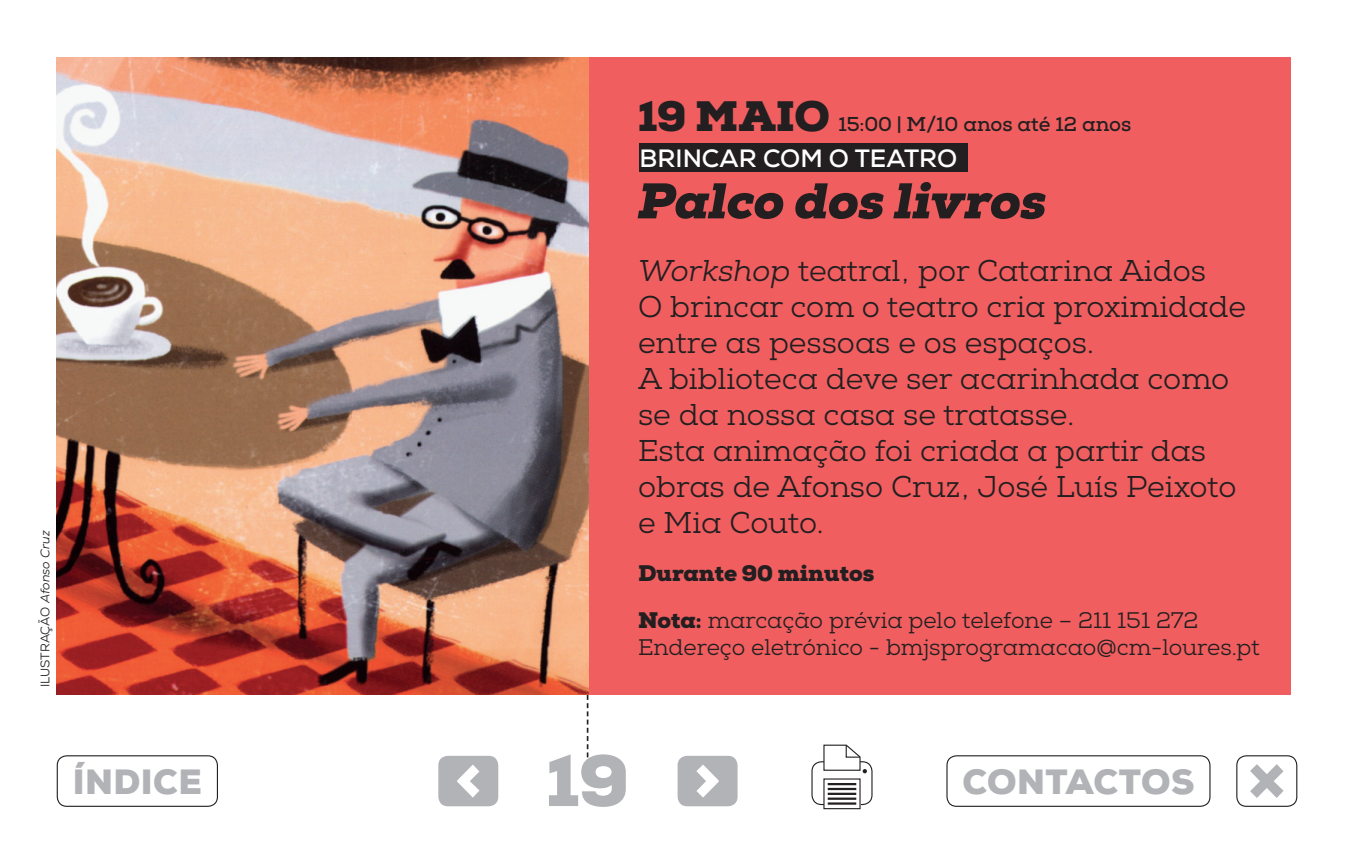
<style>
.page{position:relative;width:1347px;height:851px;background:#fff}
.page>*{position:absolute;margin:0;border:0;box-sizing:border-box;transform-origin:0 0}
.t1{font:900 72.5px "Nexa Slab";color:#b2b3b7}
.t2{font:italic 900 50px "Nexa Slab";color:#231f20}
.t3{font:900 35px "Nexa";letter-spacing:.015em;color:#b2b3b7}
.t4{font:30px/36px "Nexa Slab";color:#231f20}
.t5{font:700 25px "Nexa";color:#fff}
.t6{font:22.5px "Nexa Slab";color:#231f20}
.t7{font:900 22.5px "Nexa Slab";color:#231f20}
.t8{font:700 20px "Nexa Slab";color:#231f20}
.t9{font:12.5px "Nexa";color:#231f20}
.s1{font-style:italic}
.s2{font-weight:900;font-size:42.5px}
.s3{font-weight:900}
</style>
<div class="page">
<img style="left:57px;top:57px;width:532px;height:637px">
<div style="left:589px;top:57px;width:701px;height:637px;background:#f05e60"></div>
<div style="left:811px;top:761px;width:61px;height:44px;border:1px solid #231f20;border-radius:10px"></div>
<svg style="left:825px;top:783px;width:33px;height:22px"></svg>
<div style="left:823px;top:778px;width:37px;height:31px;border:1px solid #231f20"></div>
<svg style="left:823px;top:744px;width:44px;height:29px"></svg>
<hr style="left:829px;top:782px;width:26px;height:3px;background:#231f20">
<hr style="left:829px;top:792px;width:26px;height:2px;background:#231f20">
<hr style="left:829px;top:787px;width:26px;height:3px;background:#231f20">
<hr style="left:829px;top:797px;width:26px;height:2px;background:#231f20">
<hr style="left:829px;top:802px;width:26px;height:2px;background:#231f20">
<div style="left:677px;top:755px;width:60px;height:51px;background:#b2b3b7;border-radius:10px"></div>
<svg style="left:696px;top:765px;width:23px;height:32px"></svg>
<div style="left:946px;top:755px;width:264px;height:51px;border:1px solid #231f20;border-radius:10px"></div>
<div style="left:57px;top:755px;width:161px;height:51px;border:1px solid #231f20;border-radius:10px"></div>
<svg style="left:1250px;top:764px;width:33px;height:33px"></svg>
<div style="left:1236px;top:755px;width:61px;height:51px;border:1px solid #231f20;border-radius:10px"></div>
<div style="left:438px;top:755px;width:60px;height:51px;background:#b2b3b7;border-radius:10px"></div>
<svg style="left:457px;top:764px;width:22px;height:33px"></svg>
<svg style="left:587px;top:694px;width:1px;height:63px"></svg>
<div style="left:639px;top:144px;width:328px;height:28px;background:#231f20"></div>
<p class="t9" style="left:37px;top:687px;width:159px;rotate:-90deg">ILUSTRAÇÃO <span class="s1">Afonso Cruz</span></p>
<p class="t8" style="left:638px;top:112px;width:495px"><span class="s2">19 MAIO</span> 15:00 | M/10 anos até 12 anos</p>
<p class="t5" style="left:639px;top:142px;width:319px">BRINCAR COM O TEATRO</p>
<p class="t2" style="left:638px;top:169px;width:410px">Palco dos livros</p>
<p class="t4" style="left:638px;top:253px;width:569px"><span class="s1">Workshop</span> teatral, por Catarina Aidos</p>
<p class="t4" style="left:638px;top:289px;width:609px">O brincar com o teatro cria proximidade entre as pessoas e os espaços.</p>
<p class="t4" style="left:638px;top:361px;width:593px">A biblioteca deve ser acarinhada como</p>
<p class="t4" style="left:638px;top:397px;width:438px">se da nossa casa se tratasse.</p>
<p class="t4" style="left:638px;top:433px;width:600px">Esta animação foi criada a partir das obras de Afonso Cruz, José Luís Peixoto</p>
<p class="t4" style="left:638px;top:505px;width:187px">e Mia Couto.</p>
<p class="t7" style="left:638px;top:558px;width:238px">Durante 90 minutos</p>
<p class="t6" style="left:638px;top:606px;width:562px"><span class="s3">Nota:</span> marcação prévia pelo telefone – 211 151 272</p>
<p class="t6" style="left:638px;top:633px;width:623px">Endereço eletrónico - bmjsprogramacao@cm-loures.pt</p>
<p class="t3" style="left:73px;top:759px;width:131px">ÍNDICE</p>
<p class="t1" style="left:546px;top:734px;width:84px">19</p>
<p class="t3" style="left:962px;top:759px;width:233px">CONTACTOS</p>
</div>
